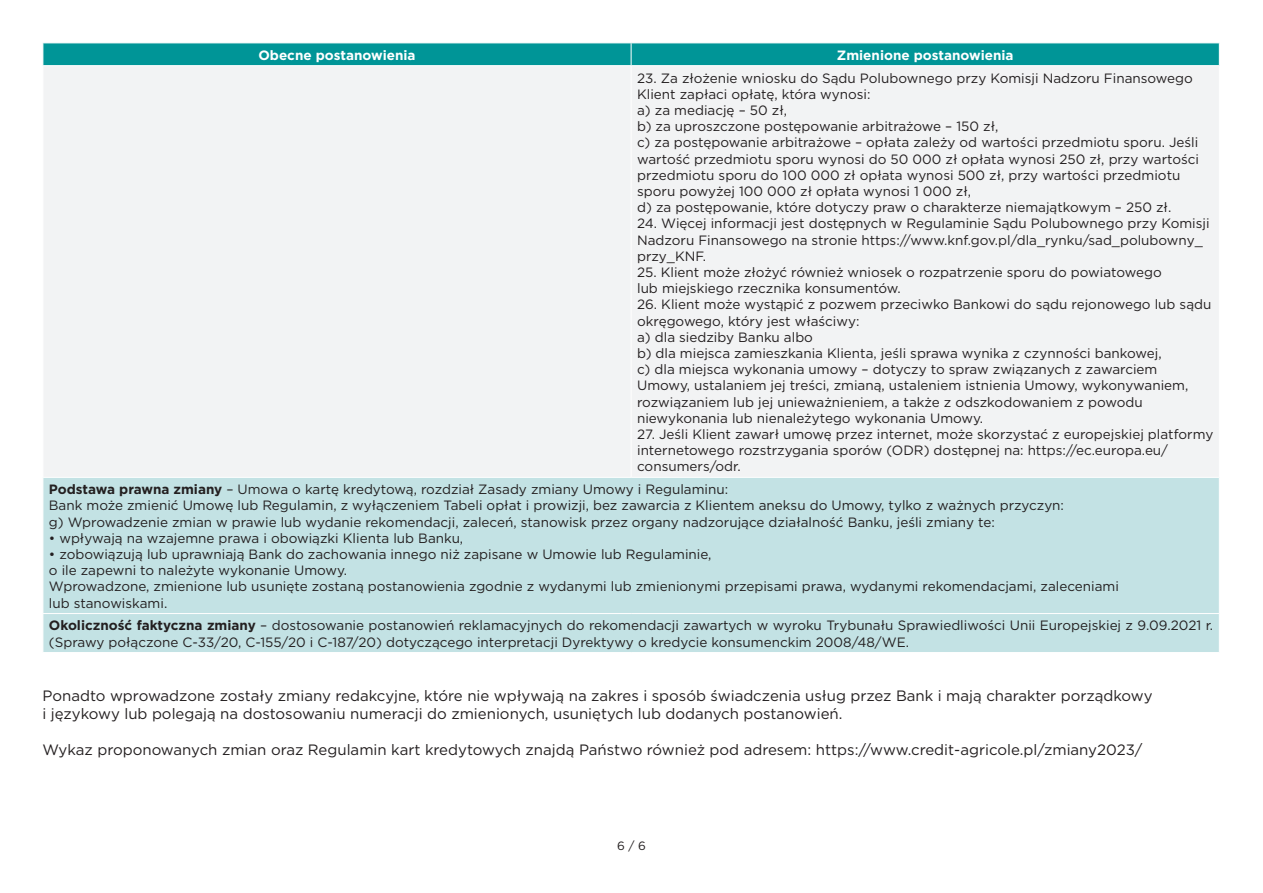
<style>
.page{position:relative;width:1263px;height:893px;background:#fff}
.page>*{position:absolute;margin:0;border:0;box-sizing:border-box;transform-origin:0 0}
.t1{font:15px/18px "Gotham";color:#231f20}
._2_poziom{font:13.5px/16.2px "Gotham";color:#231f20}
._1_poziom{font:13.5px/16.2px "Gotham";color:#231f20}
.t2{font:700 13.5px "Gotham";color:#fff}
.t3{font:12px "Gotham";color:#231f20}
.s1{font-weight:700}
</style>
<div class="page">
<div style="left:44px;top:66px;width:1175px;height:411px;background:#f2f3f4"></div>
<div style="left:44px;top:478px;width:1175px;height:174px;background:#c3e2e4"></div>
<div style="left:43px;top:43px;width:1177px;height:22px;background:#009597"></div>
<hr style="left:631px;top:66px;width:1px;height:411px;background:#fff">
<hr style="left:43px;top:613px;width:588px;height:1px;background:#fff">
<hr style="left:631px;top:613px;width:589px;height:1px;background:#fff">
<p class="t2" style="left:258px;top:46px;width:159px">Obecne postanowienia</p>
<p class="t2" style="left:837px;top:46px;width:178px">Zmienione postanowienia</p>
<p class="_1_poziom" style="left:637px;top:69px;width:557px">23. Za złożenie wniosku do Sądu Polubownego przy Komisji Nadzoru Finansowego<br>Klient zapłaci opłatę, która wynosi:</p>
<p class="_2_poziom" style="left:637px;top:102px;width:151px">a) za mediację – 50 zł,</p>
<p class="_2_poziom" style="left:637px;top:118px;width:363px">b) za uproszczone postępowanie arbitrażowe – 150 zł,</p>
<p class="_2_poziom" style="left:637px;top:134px;width:563px">c) za postępowanie arbitrażowe – opłata zależy od wartości przedmiotu sporu. Jeśli wartość przedmiotu sporu wynosi do 50 000 zł opłata wynosi 250 zł, przy wartości przedmiotu sporu do 100 000 zł opłata wynosi 500 zł, przy wartości przedmiotu sporu powyżej 100 000 zł opłata wynosi 1 000 zł,</p>
<p class="_2_poziom" style="left:637px;top:199px;width:536px">d) za postępowanie, które dotyczy praw o charakterze niemajątkowym – 250 zł.</p>
<p class="_1_poziom" style="left:637px;top:215px;width:574px">24. Więcej informacji jest dostępnych w Regulaminie Sądu Polubownego przy Komisji<br>Nadzoru Finansowego na stronie https://www.knf.gov.pl/dla_rynku/sad_polubowny_ przy_KNF.</p>
<p class="_1_poziom" style="left:637px;top:264px;width:526px">25. Klient może złożyć również wniosek o rozpatrzenie sporu do powiatowego lub miejskiego rzecznika konsumentów.</p>
<p class="_1_poziom" style="left:637px;top:296px;width:576px">26. Klient może wystąpić z pozwem przeciwko Bankowi do sądu rejonowego lub sądu okręgowego, który jest właściwy:</p>
<p class="_2_poziom" style="left:637px;top:329px;width:177px">a) dla siedziby Banku albo</p>
<p class="_2_poziom" style="left:637px;top:345px;width:526px">b) dla miejsca zamieszkania Klienta, jeśli sprawa wynika z czynności bankowej,</p>
<p class="_2_poziom" style="left:637px;top:361px;width:553px">c) dla miejsca wykonania umowy – dotyczy to spraw związanych z zawarciem Umowy, ustalaniem jej treści, zmianą, ustaleniem istnienia Umowy, wykonywaniem, rozwiązaniem lub jej unieważnieniem, a także z odszkodowaniem z powodu niewykonania lub nienależytego wykonania Umowy.</p>
<p class="_1_poziom" style="left:637px;top:426px;width:578px">27. Jeśli Klient zawarł umowę przez internet, może skorzystać z europejskiej platformy internetowego rozstrzygania sporów (ODR) dostępnej na: https://ec.europa.eu/ consumers/odr.</p>
<p class="_2_poziom" style="left:49px;top:481px;width:681px"><span class="s1">Podstawa prawna zmiany</span> – Umowa o kartę kredytową, rozdział Zasady zmiany Umowy i Regulaminu:</p>
<p class="_2_poziom" style="left:49px;top:497px;width:1017px">Bank może zmienić Umowę lub Regulamin, z wyłączeniem Tabeli opłat i prowizji, bez zawarcia z Klientem aneksu do Umowy, tylko z ważnych przyczyn:</p>
<p class="_2_poziom" style="left:49px;top:513px;width:947px">g) Wprowadzenie zmian w prawie lub wydanie rekomendacji, zaleceń, stanowisk przez organy nadzorujące działalność Banku, jeśli zmiany te:</p>
<p class="_2_poziom" style="left:49px;top:530px;width:416px">• wpływają na wzajemne prawa i obowiązki Klienta lub Banku,</p>
<p class="_2_poziom" style="left:49px;top:546px;width:664px">• zobowiązują lub uprawniają Bank do zachowania innego niż zapisane w Umowie lub Regulaminie,</p>
<p class="_2_poziom" style="left:49px;top:562px;width:300px">o ile zapewni to należyte wykonanie Umowy.</p>
<p class="_2_poziom" style="left:49px;top:578px;width:1071px">Wprowadzone, zmienione lub usunięte zostaną postanowienia zgodnie z wydanymi lub zmienionymi przepisami prawa, wydanymi rekomendacjami, zaleceniami lub stanowiskami.</p>
<p class="_2_poziom" style="left:49px;top:617px;width:1166px"><span class="s1">Okoliczność faktyczna zmiany</span> – dostosowanie postanowień reklamacyjnych do rekomendacji zawartych w wyroku Trybunału Sprawiedliwości Unii Europejskiej z 9.09.2021 r. (Sprawy połączone C-33/20, C-155/20 i C-187/20) dotyczącego interpretacji Dyrektywy o kredycie konsumenckim 2008/48/WE.</p>
<p class="t1" style="left:43px;top:686px;width:1111px">Ponadto wprowadzone zostały zmiany redakcyjne, które nie wpływają na zakres i sposób świadczenia usług przez Bank i mają charakter porządkowy i językowy lub polegają na dostosowaniu numeracji do zmienionych, usuniętych lub dodanych postanowień.</p>
<p class="t1" style="left:43px;top:740px;width:1101px">Wykaz proponowanych zmian oraz Regulamin kart kredytowych znajdą Państwo również pod adresem: https://www.credit-agricole.pl/zmiany2023/</p>
<p class="t3" style="left:617px;top:838px;width:30px">6 / 6</p>
</div>
